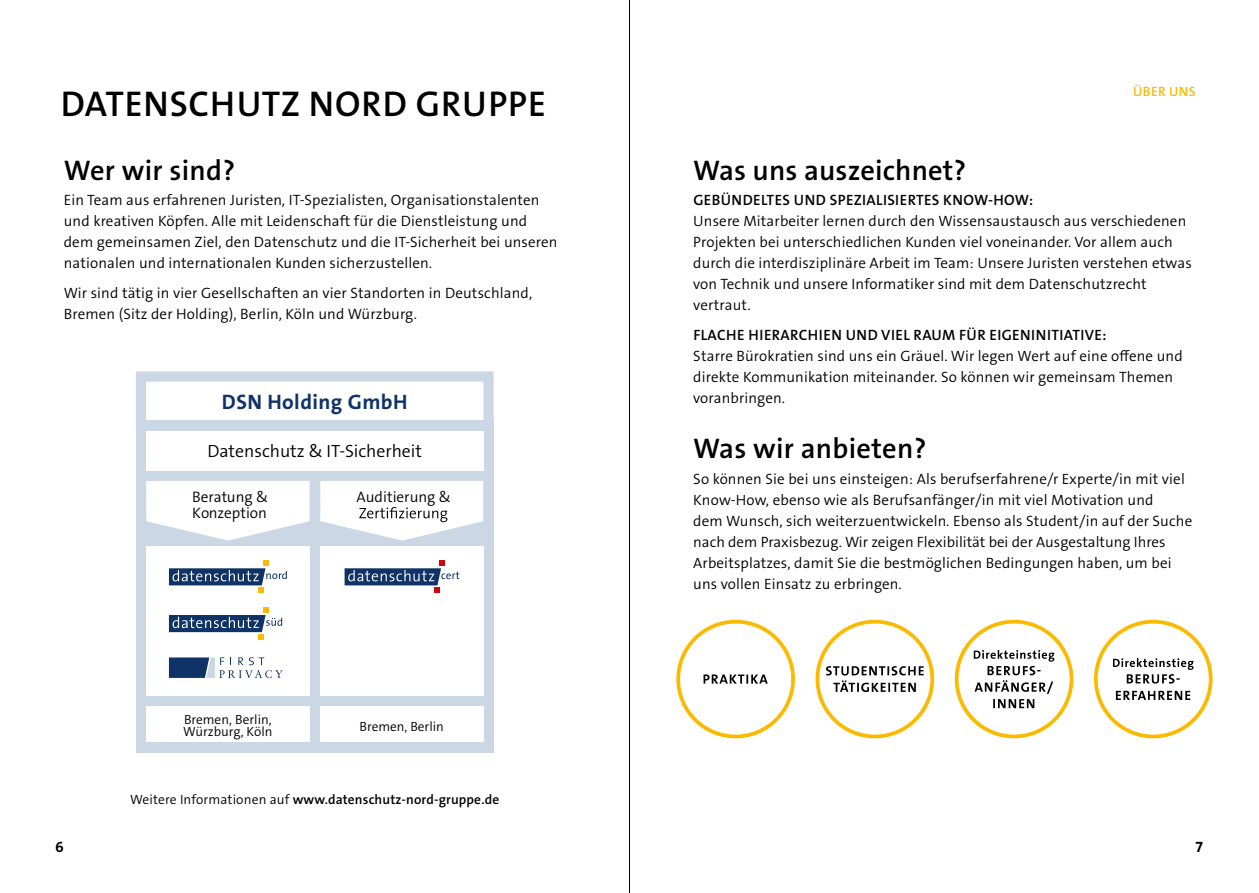
<style>
.page{position:relative;width:1259px;height:893px;background:#fff}
.page>*{position:absolute;margin:0;border:0;box-sizing:border-box;transform-origin:0 0}
.t1{font:600 36px "The Sans Os F";letter-spacing:.025em;color:#000}
.t2{font:600 28.5px "The Sans Os F";letter-spacing:.01em;color:#000}
.t3{font:700 21px "The Sans Os F";letter-spacing:.02em;color:#103367}
.t4{font:300 17.7px "The Sans Os F";color:#000}
.t5{font:300 15.15px "The Sans Os F";color:#000}
.t6{font:300 15px/21px "The Sans Os F";letter-spacing:.01em;color:#000}
.t7{font:600 15px "The Sans Os F";letter-spacing:.025em;color:#000}
.t8{font:700 15px "The Sans Os F";color:#000}
.t9{font:600 13.5px "The Sans Os F";letter-spacing:.01em;color:#000}
.t10{font:600 13.5px "The Sans Os F";letter-spacing:.03em;color:#fbba00}
.t11{font:300 13.35px/12.8px "The Sans Os F";color:#000}
.s1{font-weight:300}
</style>
<div class="page">
<div style="left:136px;top:371px;width:357px;height:60px;border:10px solid #cbd7e5"></div>
<div style="left:136px;top:421px;width:357px;height:332px;background:#cbd7e5"></div>
<div style="left:146px;top:431px;width:337px;height:40px;background:#fff"></div>
<div style="left:320px;top:707px;width:163px;height:35px;background:#fff"></div>
<div style="left:146px;top:707px;width:163px;height:35px;background:#fff"></div>
<svg style="left:320px;top:481px;width:163px;height:60px"></svg>
<svg style="left:146px;top:481px;width:163px;height:60px"></svg>
<div style="left:320px;top:546px;width:163px;height:149px;background:#fff"></div>
<svg style="left:344px;top:560px;width:115px;height:33px"></svg>
<div style="left:146px;top:546px;width:163px;height:149px;background:#fff"></div>
<svg style="left:169px;top:560px;width:118px;height:33px"></svg>
<svg style="left:169px;top:607px;width:113px;height:33px"></svg>
<svg style="left:169px;top:657px;width:113px;height:21px"></svg>
<div style="left:954px;top:620px;width:119px;height:118px;border:4px solid #fbba00;border-radius:50%"></div>
<svg style="left:973px;top:650px;width:81px;height:58px"></svg>
<div style="left:676px;top:620px;width:119px;height:118px;border:4px solid #fbba00;border-radius:50%"></div>
<svg style="left:703px;top:674px;width:64px;height:10px"></svg>
<div style="left:815px;top:620px;width:119px;height:118px;border:4px solid #fbba00;border-radius:50%"></div>
<svg style="left:826px;top:666px;width:97px;height:26px"></svg>
<div style="left:1094px;top:620px;width:118px;height:118px;border:4px solid #fbba00;border-radius:50%"></div>
<svg style="left:1116px;top:691px;width:74px;height:9px"></svg>
<svg style="left:1113px;top:658px;width:80px;height:26px"></svg>
<hr style="left:629px;top:0;width:1px;height:893px;background:#000">
<p class="t1" style="left:61px;top:81px;width:487px">DATENSCHUTZ NORD GRUPPE</p>
<p class="t2" style="left:64px;top:152px;width:173px">Wer wir sind?</p>
<p class="t6" style="left:64px;top:190px;width:477px">Ein Team aus erfahrenen Juristen, IT-Spezialisten, Organisationstalenten und kreativen Köpfen. Alle mit Leidenschaft für die Dienstleistung und</p>
<p class="t6" style="left:64px;top:232px;width:495px">dem gemeinsamen Ziel, den Datenschutz und die IT-Sicherheit bei unseren nationalen und internationalen Kunden sicherzustellen.</p>
<p class="t6" style="left:64px;top:282px;width:470px">Wir sind tätig in vier Gesellschaften an vier Standorten in Deutschland,<br>Bremen (Sitz der Holding), Berlin, Köln und Würzburg.</p>
<p class="t3" style="left:222px;top:388px;width:187px">DSN Holding GmbH</p>
<p class="t4" style="left:207px;top:439px;width:216px">Datenschutz &amp; IT-Sicherheit</p>
<p class="t5" style="left:192px;top:487px;width:77px">Beratung &amp;</p>
<p class="t5" style="left:356px;top:487px;width:96px">Auditierung &amp;</p>
<p class="t5" style="left:192px;top:503px;width:76px">Konzeption</p>
<p class="t11" style="left:183px;top:713px;width:91px">Bremen, Berlin,<br>Würzburg, Köln</p>
<p class="t11" style="left:359px;top:720px;width:86px">Bremen, Berlin</p>
<p class="t9" style="left:130px;top:790px;width:371px"><span class="s1">Weitere Informationen auf</span> www.datenschutz-nord-gruppe.de</p>
<p class="t10" style="left:1133px;top:83px;width:64px">ÜBER UNS</p>
<p class="t2" style="left:693px;top:152px;width:275px">Was uns auszeichnet?</p>
<p class="t7" style="left:693px;top:191px;width:341px">GEBÜNDELTES UND SPEZIALISIERTES KNOW-HOW:</p>
<p class="t6" style="left:693px;top:211px;width:500px">Unsere Mitarbeiter lernen durch den Wissensaustausch aus verschiedenen Projekten bei unterschiedlichen Kunden viel voneinander. Vor allem auch durch die interdisziplinäre Arbeit im Team: Unsere Juristen verstehen etwas von Technik und unsere Informatiker sind mit dem Datenschutzrecht</p>
<p class="t6" style="left:693px;top:295px;width:59px">vertraut.</p>
<p class="t7" style="left:693px;top:325px;width:415px">FLACHE HIERARCHIEN UND VIEL RAUM FÜR EIGENINITIATIVE:</p>
<p class="t6" style="left:693px;top:345px;width:491px">Starre Bürokratien sind uns ein Gräuel. Wir legen Wert auf eine offene und direkte Kommunikation miteinander. So können wir gemeinsam Themen voranbringen.</p>
<p class="t2" style="left:693px;top:430px;width:235px">Was wir anbieten?</p>
<p class="t6" style="left:693px;top:468px;width:493px">So können Sie bei uns einsteigen: Als berufserfahrene/r Experte/in mit viel<br>Know-How, ebenso wie als Berufsanfänger/in mit viel Motivation und</p>
<p class="t6" style="left:693px;top:510px;width:500px">dem Wunsch, sich weiterzuentwickeln. Ebenso als Student/in auf der Suche nach dem Praxisbezug. Wir zeigen Flexibilität bei der Ausgestaltung Ihres</p>
<p class="t6" style="left:693px;top:552px;width:480px">Arbeitsplatzes, damit Sie die bestmöglichen Bedingungen haben, um bei uns vollen Einsatz zu erbringen.</p>
<p class="t8" style="left:56px;top:837px;width:10px">6</p>
<p class="t8" style="left:1195px;top:837px;width:10px">7</p>
</div>
